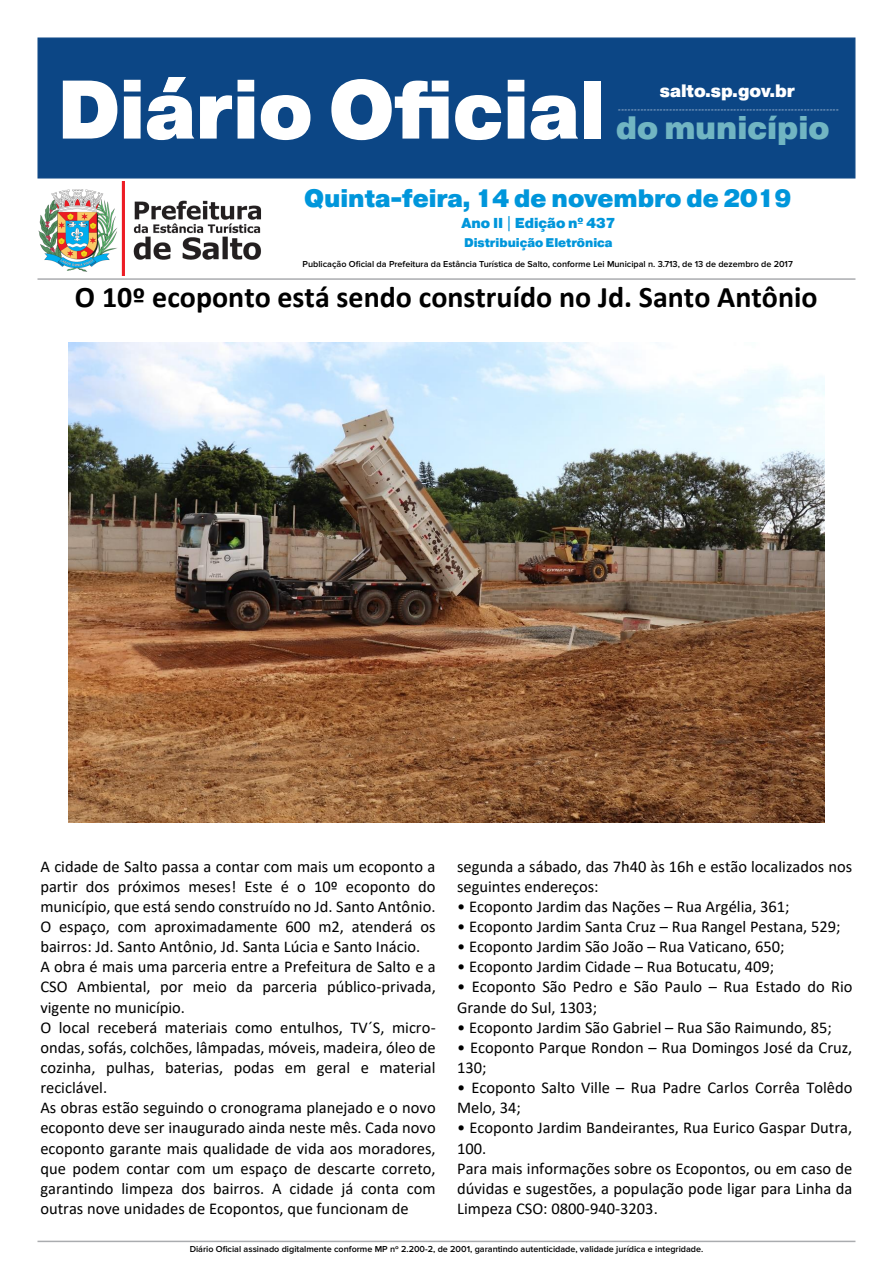
<style>
.page{position:relative;width:893px;height:1263px;background:#fff}
.page>*{position:absolute;margin:0;border:0;box-sizing:border-box;transform-origin:0 0}
.t1{font:900 82.8px "Pragmatica Ext";color:#fff;scale:.83 1}
.t2{font:900 32.4px "Pragmatica Ext";color:#71b5c2;scale:.83 1}
.t3{font:700 30px "Calibri";color:#000}
.t4{font:900 25.2px "Pragmatica Ext";color:#0096db;scale:.83 1}
.t5{font:900 18px "Pragmatica Ext";color:#fff;scale:.83 1}
.t6{font:16.5px/20.1px "Calibri";color:#000}
.t7{font:900 14.4px "Pragmatica Ext";color:#0096db;scale:.83 1}
.t8{font:900 12.6px "Pragmatica Ext";color:#0096db;scale:.83 1}
.t9{font:600 9px "Proxima Nova";color:#000}
.t10{font:9px "Minion Pro";color:#fff}
</style>
<div class="page">
<div style="left:38px;top:38px;width:817px;height:140px;background:#0c4685"></div>
<img style="left:38px;top:181px;width:223px;height:95px">
<hr style="left:38px;top:278px;width:817px;height:2px;background:#aaacaf">
<svg style="left:163px;top:77px;width:23px;height:15px"></svg>
<hr style="left:37px;top:1241px;width:818px;height:1px;background:#aaacaf">
<img style="left:68px;top:343px;width:757px;height:479px">
<h1 class="t1" style="left:57px;top:55px;width:662px">Diário Oficial</h1>
<p class="t5" style="left:660px;top:79px;width:164px">salto.sp.gov.br</p>
<p class="t10" style="left:618px;top:103px;width:223px">---------------------------------------------------------------------</p>
<h2 class="t2" style="left:616px;top:107px;width:259px">do município</h2>
<h3 class="t4" style="left:304px;top:182px;width:588px">Quinta-feira, 14 de novembro de 2019</h3>
<p class="t7" style="left:461px;top:214px;width:187px">Ano II | Edição nº 437</p>
<p class="t9" style="left:303px;top:259px;width:492px">Publicação Oficial da Prefeitura da Estância Turística de Salto, conforme Lei Municipal n. 3.713, de 13 de dezembro de 2017</p>
<p class="t8" style="left:464px;top:234px;width:180px">Distribuição Eletrônica</p>
<p class="t3" style="left:75px;top:276px;width:744px">O 10º ecoponto está sendo construído no Jd. Santo Antônio</p>
<p class="t6" style="left:40px;top:855px;width:397px">A cidade de Salto passa a contar com mais um ecoponto a partir dos próximos meses! Este é o 10º ecoponto do município, que está sendo construído no Jd. Santo Antônio.<br>O espaço, com aproximadamente 600 m2, atenderá os bairros: Jd. Santo Antônio, Jd. Santa Lúcia e Santo Inácio.<br>A obra é mais uma parceria entre a Prefeitura de Salto e a CSO Ambiental, por meio da parceria público-privada, vigente no município.<br>O local receberá materiais como entulhos, TV´S, micro&shy;ondas, sofás, colchões, lâmpadas, móveis, madeira, óleo de cozinha, pulhas, baterias, podas em geral e material reciclável.<br>As obras estão seguindo o cronograma planejado e o novo ecoponto deve ser inaugurado ainda neste mês. Cada novo ecoponto garante mais qualidade de vida aos moradores, que podem contar com um espaço de descarte correto, garantindo limpeza dos bairros. A cidade já conta com outras nove unidades de Ecopontos, que funcionam de</p>
<p class="t6" style="left:457px;top:855px;width:396px">segunda a sábado, das 7h40 às 16h e estão localizados nos seguintes endereços:</p>
<p class="t6" style="left:457px;top:896px;width:334px">• Ecoponto Jardim das Nações – Rua Argélia, 361;</p>
<p class="t6" style="left:457px;top:916px;width:385px">• Ecoponto Jardim Santa Cruz – Rua Rangel Pestana, 529;</p>
<p class="t6" style="left:457px;top:936px;width:329px">• Ecoponto Jardim São João – Rua Vaticano, 650;</p>
<p class="t6" style="left:457px;top:956px;width:319px">• Ecoponto Jardim Cidade – Rua Botucatu, 409;</p>
<p class="t6" style="left:457px;top:976px;width:397px">• Ecoponto São Pedro e São Paulo – Rua Estado do Rio<br>Grande do Sul, 1303;</p>
<p class="t6" style="left:457px;top:1017px;width:376px">• Ecoponto Jardim São Gabriel – Rua São Raimundo, 85;</p>
<p class="t6" style="left:457px;top:1037px;width:397px">• Ecoponto Parque Rondon – Rua Domingos José da Cruz,<br>130;</p>
<p class="t6" style="left:457px;top:1077px;width:397px">• Ecoponto Salto Ville – Rua Padre Carlos Corrêa Tolêdo<br>Melo, 34;</p>
<p class="t6" style="left:457px;top:1117px;width:397px">• Ecoponto Jardim Bandeirantes, Rua Eurico Gaspar Dutra, 100.<br>Para mais informações sobre os Ecopontos, ou em caso de dúvidas e sugestões, a população pode ligar para Linha da Limpeza CSO: 0800-940-3203.</p>
<p class="t9" style="left:190px;top:1244px;width:515px">Diário Oficial assinado digitalmente conforme MP nº 2.200-2, de 2001, garantindo autenticidade, validade jurídica e integridade.</p>
</div>
